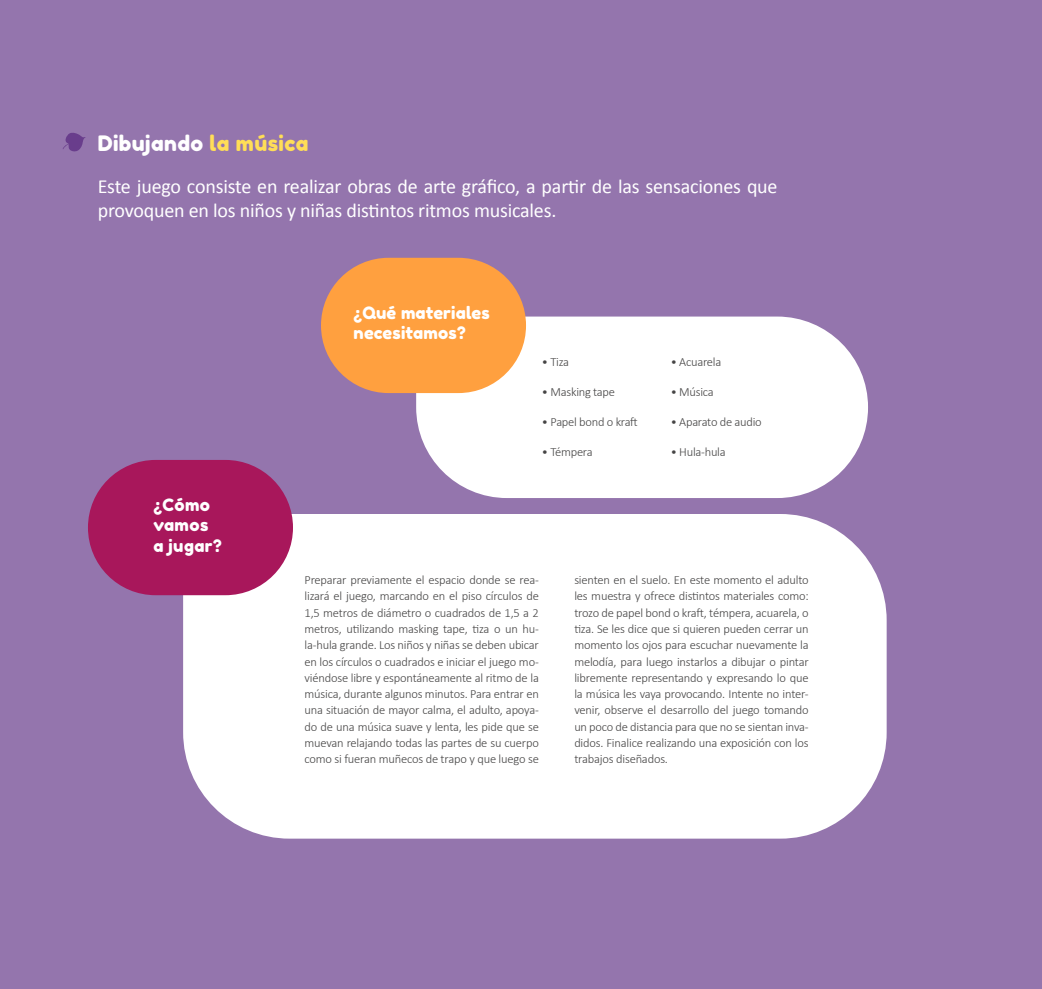
<style>
.page{position:relative;width:1042px;height:989px;background:#9475ad}
.page>*{position:absolute;margin:0;border:0;box-sizing:border-box;transform-origin:0 0}
.t1{font:21.25px "Fredoka One";letter-spacing:.02em;color:#fff}
.t2{font:20px/24px "Calibri";letter-spacing:-.01em;color:#fff}
.t3{font:17px/20.4px "Fredoka One";letter-spacing:.01em;color:#fff}
.t4{font:300 12.5px/16.2px "Calibri";letter-spacing:-.015em;color:#454444;text-align:justify}
.s1{color:#ffde57}
</style>
<div class="page">
<svg style="left:416px;top:316px;width:452px;height:182px;background:#f6f4f8"></svg>
<div style="left:183px;top:514px;width:703px;height:324px;background:#fff"></div>
<svg style="left:63px;top:132px;width:23px;height:20px"></svg>
<div style="left:321px;top:258px;width:205px;height:135px;background:#ffa03f;border-radius:68px"></div>
<div style="left:88px;top:460px;width:205px;height:135px;background:#a8175b;border-radius:68px"></div>
<h1 class="t1" style="left:98px;top:130px;width:212px">Dibujando <span class="s1">la música</span></h1>
<h2 class="t2" style="left:98px;top:174px;width:681px">Este juego consiste en realizar obras de arte gráfico, a partir de las sensaciones que provoquen en los niños y niñas distintos ritmos musicales.</h2>
<h3 class="t3" style="left:153px;top:494px;width:70px">¿Cómo vamos a jugar?</h3>
<h3 class="t3" style="left:354px;top:302px;width:138px">¿Qué materiales necesitamos?</h3>
<p class="t4" style="left:542px;top:353px;width:29px">• Tiza</p>
<p class="t4" style="left:542px;top:383px;width:75px">• Masking tape</p>
<p class="t4" style="left:542px;top:413px;width:97px">• Papel bond o kraft</p>
<p class="t4" style="left:542px;top:443px;width:52px">• Témpera</p>
<p class="t4" style="left:671px;top:353px;width:52px">• Acuarela</p>
<p class="t4" style="left:671px;top:383px;width:45px">• Música</p>
<p class="t4" style="left:671px;top:413px;width:93px">• Aparato de audio</p>
<p class="t4" style="left:671px;top:443px;width:56px">• Hula-hula</p>
<p class="t4" style="left:304px;top:571px;width:236px">Preparar previamente el espacio donde se rea&shy;lizará el juego, marcando en el piso círculos de 1,5 metros de diámetro o cuadrados de 1,5 a 2 metros, utilizando masking tape, tiza o un hu&shy;la-hula grande. Los niños y niñas se deben ubicar en los círculos o cuadrados e iniciar el juego mo&shy;viéndose libre y espontáneamente al ritmo de la música, durante algunos minutos. Para entrar en una situación de mayor calma, el adulto, apoya&shy;do de una música suave y lenta, les pide que se muevan relajando todas las partes de su cuerpo como si fueran muñecos de trapo y que luego se</p>
<p class="t4" style="left:574px;top:571px;width:236px">sienten en el suelo. En este momento el adulto les muestra y ofrece distintos materiales como: trozo de papel bond o kraft, témpera, acuarela, o tiza. Se les dice que si quieren pueden cerrar un momento los ojos para escuchar nuevamente la melodía, para luego instarlos a dibujar o pintar libremente representando y expresando lo que la música les vaya provocando. Intente no inter&shy;venir, observe el desarrollo del juego tomando un poco de distancia para que no se sientan inva&shy;didos. Finalice realizando una exposición con los trabajos diseñados.</p>
</div>
